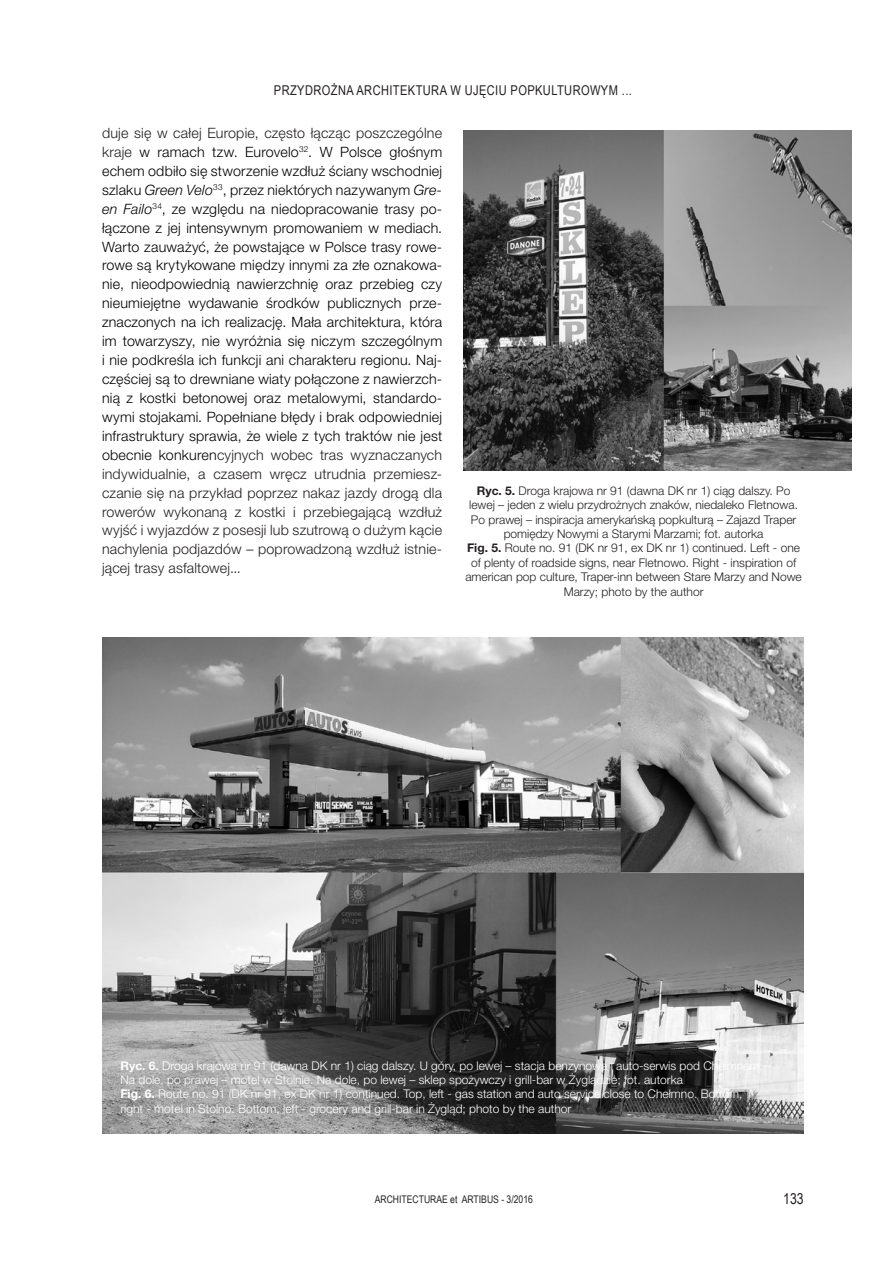
<style>
.page{position:relative;width:893px;height:1263px;background:#fff}
.page>*{position:absolute;margin:0;border:0;box-sizing:border-box;transform-origin:0 0}
.t1{font:15px "Arial Narrow";color:#231f20}
.t2{font:300 14.25px/18.9px "Helvetica Neue LT Pro";letter-spacing:.01em;color:#000;text-align:justify}
.t3{font:13.5px "Arial Narrow";letter-spacing:.03em;color:#231f20}
.t4{font:300 12px/14.4px "Helvetica Neue LT Pro";color:#231f20;text-align:center}
.t5{font:300 12px/14.4px "Helvetica Neue LT Pro";color:#fff}
.t6{font:10.5px "Arial Narrow";color:#231f20}
.s1{color:#231f20}
.s2{font-style:italic}
.s3{font-weight:700}
</style>
<div class="page">
<img style="left:463px;top:131px;width:388px;height:339px">
<img style="left:102px;top:638px;width:702px;height:496px">
<p class="t3" style="left:274px;top:80px;width:359px">PRZYDROŻNA ARCHITEKTURA W UJĘCIU POPKULTUROWYM ...</p>
<p class="t2" style="left:102px;top:123px;width:342px"><span class="s1">duje się w całej Europie, często łącząc poszczególne kraje</span> w ramach tzw. Eurovelo<sup>32</sup>. W Polsce głośnym echem odbiło się stworzenie wzdłuż ściany wschodniej szlaku <span class="s2">Green Velo</span><sup>33</sup>, przez niektórych nazywanym <span class="s2">Gre&shy;en Failo</span><sup>34</sup>, ze względu na niedopracowanie trasy po&shy;łączone z jej intensywnym promowaniem w mediach.<br>Warto zauważyć, że powstające w Polsce trasy rowe&shy;rowe są krytykowane między innymi za złe oznakowa&shy;nie, nieodpowiednią nawierzchnię oraz przebieg czy nieumiejętne wydawanie środków publicznych prze&shy;znaczonych na ich realizację. Mała architektura, która im towarzyszy, nie wyróżnia się niczym szczególnym i nie podkreśla ich funkcji ani charakteru regionu. Naj&shy;częściej są to drewniane wiaty połączone z nawierzch&shy;nią z kostki betonowej oraz metalowymi, standardo&shy;wymi stojakami. Popełniane błędy i brak odpowiedniej infrastruktury sprawia, że wiele z tych traktów nie jest obecnie konkuren<span class="s1">cyjnych wobec tras wyznaczanych indywidualnie, a czasem wręcz utrudnia przemiesz&shy;czanie się na przykład poprzez nakaz jazdy drogą dla rowerów wykonaną z kostki i przebiegającą wzdłuż wyjść i wyjazdów z posesji lub szutrową o dużym kącie nachylenia podjazdów – poprowadzoną wzdłuż istnie&shy;jącej trasy asfaltowej...</span></p>
<p class="t4" style="left:465px;top:483px;width:338px"><span class="s3">Ryc. 5.</span> Droga krajowa nr 91 (dawna DK nr 1) ciąg dalszy. Po lewej – jeden z wielu przydrożnych znaków, niedaleko Fletnowa.<br>Po prawej – inspiracja amerykańską popkulturą – Zajazd Traper pomiędzy Nowymi a Starymi Marzami; fot. autorka<br><span class="s3">Fig. 5.</span> Route no. 91 (DK nr 91, ex DK nr 1) continued. Left - one of plenty of roadside signs, near Fletnowo. Right - inspiration of american pop culture, Traper-inn between Stare Marzy and Nowe Marzy; photo by the author</p>
<p class="t5" style="left:120px;top:1058px;width:644px"><span class="s3">Ryc. 6.</span> Droga krajowa nr 91 (dawna DK nr 1) ciąg dalszy. U góry, po lewej – stacja benzynowa i auto-serwis pod Chełmnem.<br>Na dole, po prawej – motel w Stolnie. Na dole, po lewej – sklep spożywczy i grill-bar w Żyglądzie; fot. autorka<br><span class="s3">Fig. 6.</span> Route no. 91 (DK nr 91, ex DK nr 1) continued. Top, left - gas station and auto service close to Chełmno. Bottom, right - motel in Stolno. Bottom, left - grocery and grill-bar in Żygląd; photo by the author</p>
<p class="t6" style="left:375px;top:1192px;width:160px">ARCHITECTURAE et ARTIBUS - 3/2016</p>
<p class="t1" style="left:783px;top:1187px;width:22px">133</p>
</div>
